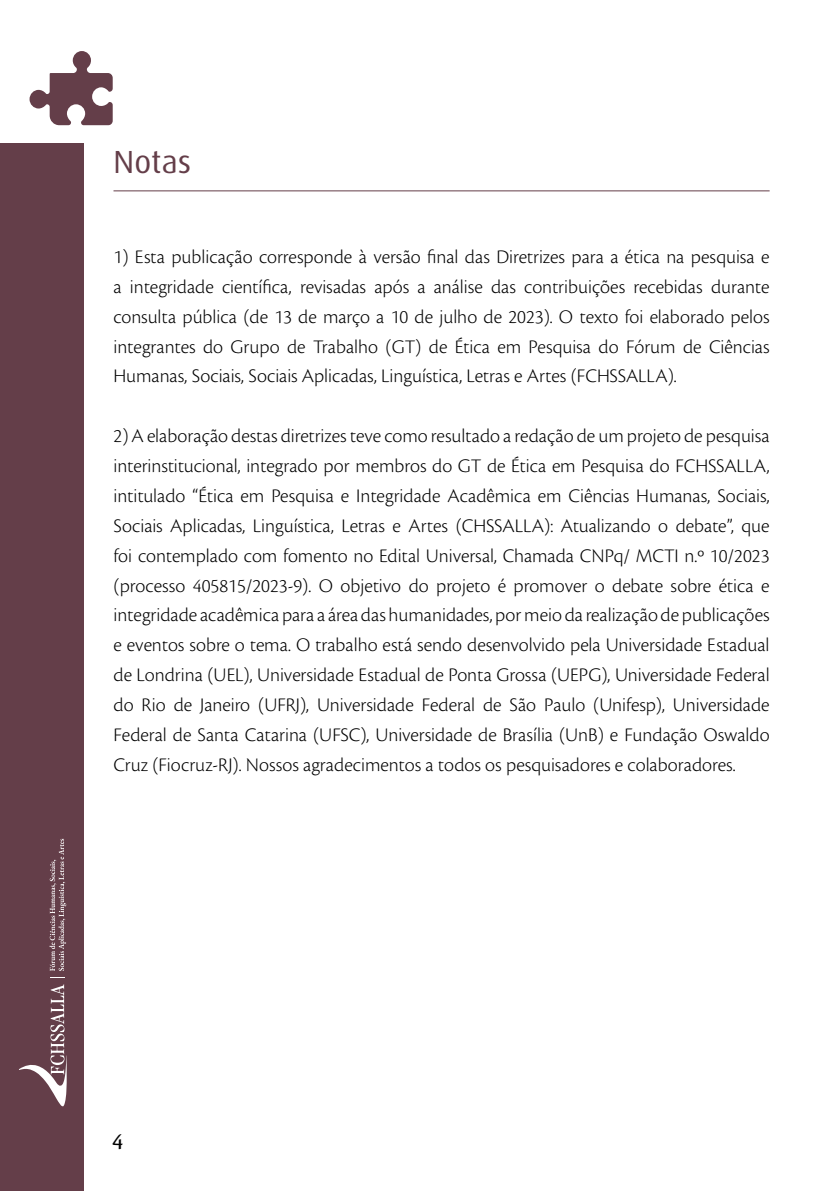
<style>
.page{position:relative;width:840px;height:1191px;background:#fff}
.page>*{position:absolute;margin:0;border:0;box-sizing:border-box;transform-origin:0 0}
.t1{font:32px "Dax Pro";color:#643e49}
.t2{font:24px "Cronos Pro";color:#000}
.t3{font:300 20px/29.8px "Cronos Pro";color:#000;text-align:justify}
</style>
<div class="page">
<div style="left:0;top:144px;width:84px;height:1047px;background:#643e49"></div>
<svg style="left:30px;top:51px;width:83px;height:74px"></svg>
<svg style="left:19px;top:984px;width:48px;height:122px"></svg>
<svg style="left:49px;top:838px;width:17px;height:133px"></svg>
<svg style="left:50px;top:977px;width:14px;height:1px"></svg>
<hr style="left:113px;top:190px;width:656px;height:1px;background:#643e49">
<h1 class="t1" style="left:113px;top:142px;width:79px">Notas</h1>
<p class="t3" style="left:113px;top:242px;width:657px">1) Esta publicação corresponde à versão final das Diretrizes para a ética na pesquisa e a integridade científica, revisadas após a análise das contribuições recebidas durante consulta pública (de 13 de março a 10 de julho de 2023). O texto foi elaborado pelos integrantes do Grupo de Trabalho (GT) de Ética em Pesquisa do Fórum de Ciências Humanas, Sociais, Sociais Aplicadas, Linguística, Letras e Artes (FCHSSALLA).</p>
<p class="t3" style="left:113px;top:421px;width:657px">2) A elaboração destas diretrizes teve como resultado a redação de um projeto de pesquisa interinstitucional, integrado por membros do GT de Ética em Pesquisa do FCHSSALLA, intitulado “Ética em Pesquisa e Integridade Acadêmica em Ciências Humanas, Sociais, Sociais Aplicadas, Linguística, Letras e Artes (CHSSALLA): Atualizando o debate”, que foi contemplado com fomento no Edital Universal, Chamada CNPq/ MCTI n.º 10/2023 (processo 405815/2023-9). O objetivo do projeto é promover o debate sobre ética e integridade acadêmica para a área das humanidades, por meio da realização de publicações e eventos sobre o tema. O trabalho está sendo desenvolvido pela Universidade Estadual de Londrina (UEL), Universidade Estadual de Ponta Grossa (UEPG), Universidade Federal do Rio de Janeiro (UFRJ), Universidade Federal de São Paulo (Unifesp), Universidade Federal de Santa Catarina (UFSC), Universidade de Brasília (UnB) e Fundação Oswaldo Cruz (Fiocruz-RJ). Nossos agradecimentos a todos os pesquisadores e colaboradores.</p>
<p class="t2" style="left:112px;top:1127px;width:13px">4</p>
</div>
